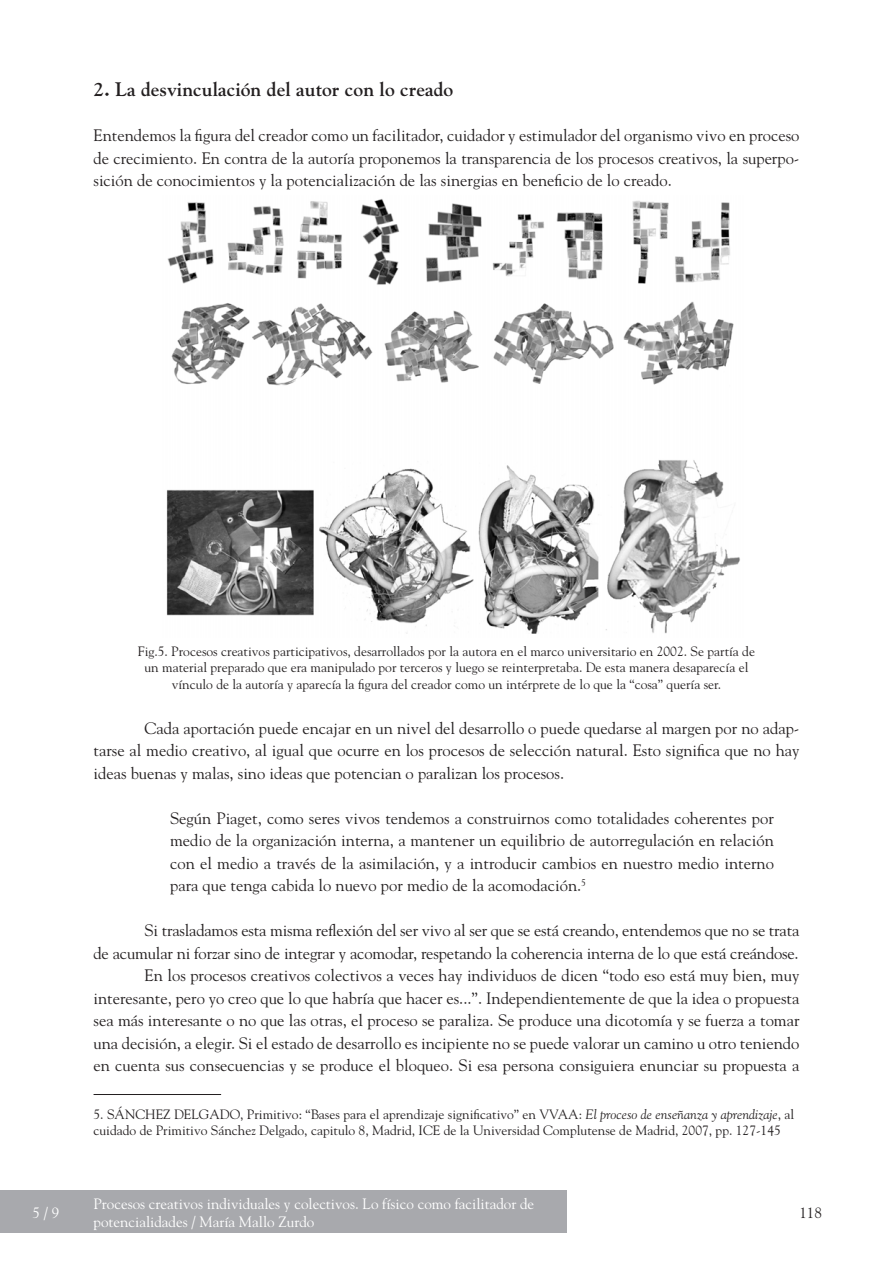
<style>
.page{position:relative;width:893px;height:1263px;background:#fff}
.page>*{position:absolute;margin:0;border:0;box-sizing:border-box;transform-origin:0 0}
.Título{font:700 19.5px "Goudy";color:#231f20}
.Base{font:16.5px/22.5px "Goudy";letter-spacing:-.01em;color:#231f20;text-align:justify}
.Cita{font:16.5px/22.5px "Goudy";color:#231f20;text-align:justify}
.Base_-_inicio{font:16.5px/22.5px "Goudy";color:#231f20;text-align:justify}
.Base-2{font:15px/18px "Goudy";color:#fff}
.Base-3{font:15px "Goudy";color:#231f20}
.Pie_de_foto{font:13.5px/16.2px "Goudy";color:#231f20;text-align:center}
.Nota_pié_de_página{font:13.5px/16.2px "Goudy";color:#231f20}
.s1{font-style:italic}
</style>
<div class="page">
<div style="left:0;top:1191px;width:567px;height:42px;background:#a8a9ad"></div>
<hr style="left:94px;top:1094px;width:127px;height:1px;background:#231f20">
<img style="left:166px;top:199px;width:574px;height:435px">
<p class="Título" style="left:94px;top:78px;width:361px">2. La desvinculación del autor con lo creado</p>
<p class="Base_-_inicio" style="left:94px;top:124px;width:707px">Entendemos la figura del creador como un facilitador, cuidador y estimulador del organismo vivo en proceso de crecimiento. En contra de la autoría proponemos la transparencia de los procesos creativos, la superpo&shy;sición de conocimientos y la potencialización de las sinergias en beneficio de lo creado.</p>
<p class="Pie_de_foto" style="left:138px;top:643px;width:619px">Fig.5. Procesos creativos participativos, desarrollados por la autora en el marco universitario en 2002. Se partía de un material preparado que era manipulado por terceros y luego se reinterpretaba. De esta manera desaparecía el vínculo de la autoría y aparecía la figura del creador como un intérprete de lo que la “cosa” quería ser.</p>
<p class="Base" style="left:94px;top:716px;width:707px;text-indent:51px">Cada aportación puede encajar en un nivel del desarrollo o puede quedarse al margen por no adap&shy;tarse al medio creativo, al igual que ocurre en los procesos de selección natural. Esto significa que no hay ideas buenas y malas, sino ideas que potencian o paralizan los procesos.</p>
<p class="Cita" style="left:170px;top:806px;width:605px">Según Piaget, como seres vivos tendemos a construirnos como totalidades coherentes por medio de la organización interna, a mantener un equilibrio de autorregulación en relación con el medio a través de la asimilación, y a introducir cambios en nuestro medio interno para que tenga cabida lo nuevo por medio de la acomodación.<sup>5</sup></p>
<p class="Base" style="left:94px;top:919px;width:707px;text-align:right">Si trasladamos esta misma reflexión del ser vivo al ser que se está creando, entendemos que no se trata<br>de acumular ni forzar sino de integrar y acomodar, respetando la coherencia interna de lo que está creándose.</p>
<p class="Base" style="left:94px;top:964px;width:707px;text-indent:51px">En los procesos creativos colectivos a veces hay individuos de dicen “todo eso está muy bien, muy interesante, pero yo creo que lo que habría que hacer es...”. Independientemente de que la idea o propuesta sea más interesante o no que las otras, el proceso se paraliza. Se produce una dicotomía y se fuerza a tomar una decisión, a elegir. Si el estado de desarrollo es incipiente no se puede valorar un camino u otro teniendo en cuenta sus consecuencias y se produce el bloqueo. Si esa persona consiguiera enunciar su propuesta a</p>
<p class="Nota_pié_de_página" style="left:94px;top:1106px;width:702px">5. SÁNCHEZ DELGADO, Primitivo: “Bases para el aprendizaje significativo” en VVAA: <span class="s1">El proceso de enseñanza y aprendizaje</span>, al cuidado de Primitivo Sánchez Delgado, capitulo 8, Madrid, ICE de la Universidad Complutense de Madrid, 2007, pp. 127-145</p>
<p class="Base-2" style="left:94px;top:1194px;width:442px">Procesos creativos individuales y colectivos. Lo físico como facilitador de potencialidades / María Mallo Zurdo</p>
<p class="Base-2" style="left:33px;top:1203px;width:28px">5 / 9</p>
<p class="Base-3" style="left:799px;top:1203px;width:24px">118</p>
</div>
